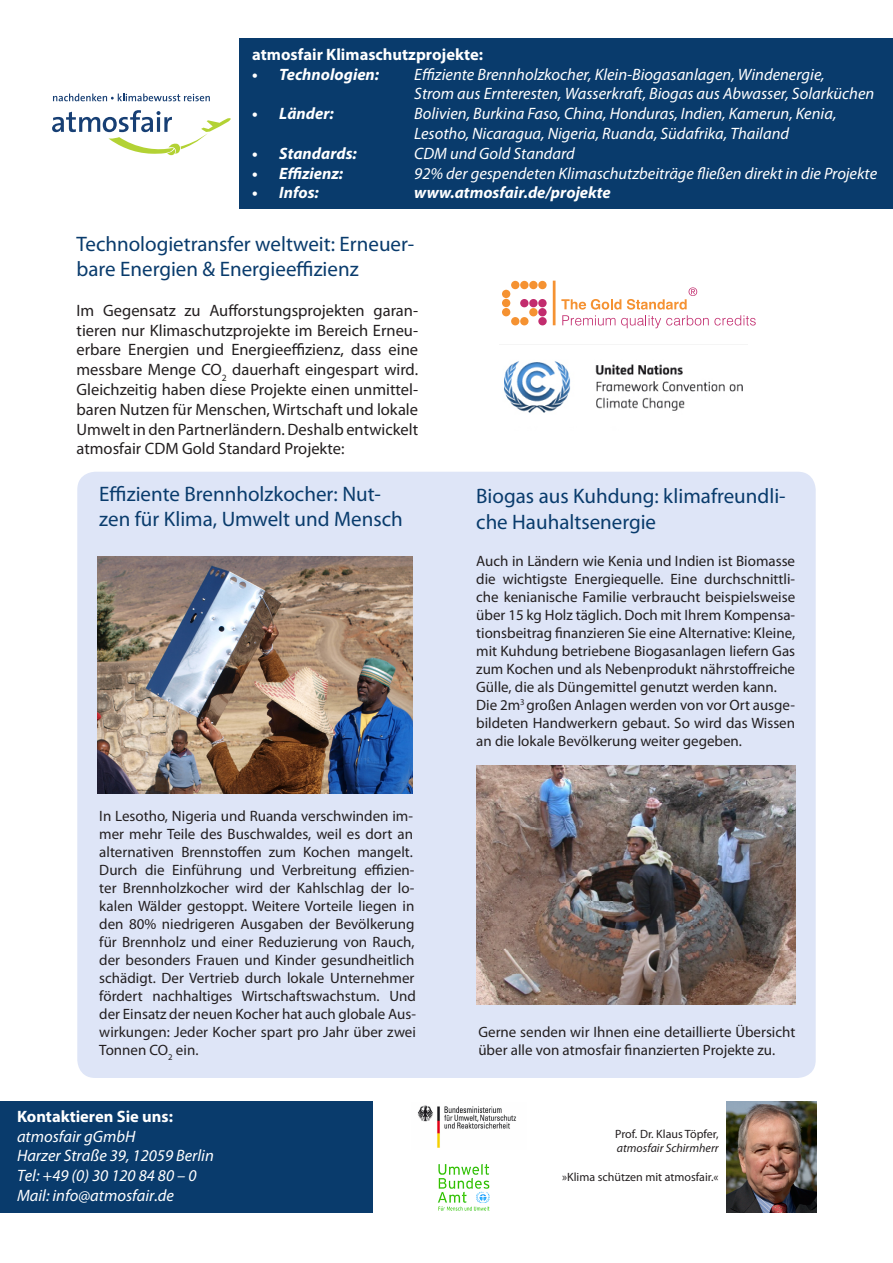
<style>
.page{position:relative;width:893px;height:1263px;background:#fff}
.page>*{position:absolute;margin:0;border:0;box-sizing:border-box;transform-origin:0 0}
.t1{font:21px/25.2px "Myriad Pro";color:#093b6c}
.t2{font:italic 16.5px/19.6px "Myriad Pro";color:#fff}
.t3{font:16.5px/19.8px "Myriad Pro";color:#231f20;text-align:justify}
.t4{font:italic 700 16.5px "Myriad Pro";color:#fff}
.t5{font:700 16.5px "Myriad Pro";color:#fff}
.t6{font:15px/18px "Myriad Pro";color:#231f20}
.Bildbeschreibung_rec{font:12px "Myriad Pro";color:#231f20}
.Bildbeschreibung_rec-2{font:italic 12px "Myriad Pro";color:#231f20}
.s1{font-weight:700;font-style:normal}
</style>
<div class="page">
<div style="left:240px;top:39px;width:653px;height:170px;background:#093b6c"></div>
<div style="left:0;top:1101px;width:372px;height:112px;background:#093b6c"></div>
<div style="left:77px;top:472px;width:739px;height:606px;background:#dee5f7;border-radius:18px"></div>
<img style="left:476px;top:765px;width:319px;height:240px">
<hr style="left:553px;top:281px;width:2px;height:44px;background:#f59232">
<div style="left:511px;top:281px;width:8px;height:8px;background:#f59232;border-radius:50%"></div>
<div style="left:520px;top:281px;width:8px;height:8px;background:#f59232;border-radius:50%"></div>
<div style="left:511px;top:317px;width:8px;height:8px;background:#f59232;border-radius:50%"></div>
<div style="left:520px;top:317px;width:8px;height:8px;background:#f59232;border-radius:50%"></div>
<div style="left:529px;top:281px;width:9px;height:8px;background:#f59232;border-radius:50%"></div>
<div style="left:529px;top:308px;width:9px;height:8px;background:#f59232;border-radius:50%"></div>
<div style="left:502px;top:308px;width:8px;height:8px;background:#f59232;border-radius:50%"></div>
<div style="left:502px;top:299px;width:8px;height:8px;background:#f59232;border-radius:50%"></div>
<div style="left:502px;top:290px;width:8px;height:8px;background:#f59232;border-radius:50%"></div>
<div style="left:538px;top:281px;width:9px;height:8px;background:#f59232;border-radius:50%"></div>
<div style="left:538px;top:317px;width:9px;height:8px;background:#c22c6e;border-radius:50%"></div>
<div style="left:520px;top:299px;width:8px;height:8px;background:#c22c6e;border-radius:50%"></div>
<div style="left:529px;top:299px;width:9px;height:8px;background:#c22c6e;border-radius:50%"></div>
<div style="left:538px;top:299px;width:9px;height:8px;background:#c22c6e;border-radius:50%"></div>
<div style="left:538px;top:308px;width:9px;height:8px;background:#c22c6e;border-radius:50%"></div>
<svg style="left:561px;top:287px;width:195px;height:41px"></svg>
<img style="left:438px;top:1164px;width:52px;height:47px">
<img style="left:417px;top:1105px;width:100px;height:43px">
<svg style="left:53px;top:94px;width:157px;height:7px"></svg>
<svg style="left:52px;top:110px;width:179px;height:45px"></svg>
<img style="left:98px;top:557px;width:314px;height:236px">
<img style="left:504px;top:361px;width:239px;height:52px">
<img style="left:727px;top:1102px;width:90px;height:111px">
<p class="t5" style="left:252px;top:43px;width:232px">atmosfair Klimaschutzprojekte:</p>
<p class="t4" style="left:252px;top:63px;width:128px">• Technologien:</p>
<p class="t2" style="left:414px;top:64px;width:461px">Effiziente Brennholzkocher, Klein-Biogasanlagen, Windenergie,<br>Strom aus Ernteresten, Wasserkraft, Biogas aus Abwasser, Solarküchen</p>
<p class="t4" style="left:252px;top:103px;width:83px">• Länder:</p>
<p class="t2" style="left:414px;top:103px;width:424px">Bolivien, Burkina Faso, China, Honduras, Indien, Kamerun, Kenia,<br>Lesotho, Nicaragua, Nigeria, Ruanda, Südafrika, Thailand</p>
<p class="t4" style="left:252px;top:142px;width:106px">• Standards:</p>
<p class="t2" style="left:414px;top:143px;width:162px">CDM und Gold Standard</p>
<p class="t4" style="left:252px;top:162px;width:92px">• Effizienz:</p>
<p class="t2" style="left:414px;top:163px;width:464px">92% der gespendeten Klimaschutzbeiträge fließen direkt in die Projekte</p>
<p class="t4" style="left:252px;top:182px;width:68px">• Infos:</p>
<p class="t4" style="left:414px;top:182px;width:198px">www.atmosfair.de/projekte</p>
<p class="t1" style="left:77px;top:231px;width:339px">Technologietransfer weltweit: Erneuer&shy;bare Energien &amp; Energieeffizienz</p>
<p class="t3" style="left:77px;top:300px;width:343px">Im Gegensatz zu Aufforstungsprojekten garan&shy;tieren nur Klimaschutzprojekte im Bereich Erneu&shy;erbare Energien und Energieeffizienz, dass eine messbare Menge CO<sub>2</sub> dauerhaft eingespart wird.<br>Gleichzeitig haben diese Projekte einen unmittel&shy;baren Nutzen für Menschen, Wirtschaft und lokale Umwelt in den Partnerländern. Deshalb entwickelt atmosfair CDM Gold Standard Projekte:</p>
<p class="t1" style="left:99px;top:481px;width:305px">Effiziente Brennholzkocher: Nut&shy;zen für Klima, Umwelt und Mensch</p>
<p class="t6" style="left:99px;top:807px;width:318px">In Lesotho, Nigeria und Ruanda verschwinden im&shy;mer mehr Teile des Buschwaldes, weil es dort an alternativen Brennstoffen zum Kochen mangelt.<br>Durch die Einführung und Verbreitung effizien&shy;ter Brennholzkocher wird der Kahlschlag der lo&shy;kalen Wälder gestoppt. Weitere Vorteile liegen in den 80% niedrigeren Ausgaben der Bevölkerung für Brennholz und einer Reduzierung von Rauch, der besonders Frauen und Kinder gesundheitlich schädigt. Der Vertrieb durch lokale Unternehmer fördert nachhaltiges Wirtschaftswachstum. Und der Einsatz der neuen Kocher hat auch globale Aus&shy;wirkungen: Jeder Kocher spart pro Jahr über zwei Tonnen CO<sub>2</sub> ein.</p>
<p class="t2" style="left:17px;top:1107px;width:198px"><span class="s1">Kontaktieren Sie uns: </span>atmosfair gGmbH<br>Harzer Straße 39, 12059 Berlin<br>Tel: +49 (0) 30 120 84 80 – 0<br>Mail: info@atmosfair.de</p>
<p class="t1" style="left:476px;top:483px;width:311px">Biogas aus Kuhdung: klimafreundli&shy;che Hauhaltsenergie</p>
<p class="t6" style="left:476px;top:552px;width:320px;text-align:justify">Auch in Ländern wie Kenia und Indien ist Biomasse die wichtigste Energiequelle. Eine durchschnittli&shy;che kenianische Familie verbraucht beispielsweise über 15 kg Holz täglich. Doch mit Ihrem Kompensa&shy;tionsbeitrag finanzieren Sie eine Alternative: Kleine, mit Kuhdung betriebene Biogasanlagen liefern Gas zum Kochen und als Nebenprodukt nährstoffreiche Gülle, die als Düngemittel genutzt werden kann.</p>
<p class="t6" style="left:476px;top:696px;width:320px;text-align:justify">Die 2m<sup>3</sup> großen Anlagen werden von vor Ort ausge&shy;bildeten Handwerkern gebaut. So wird das Wissen an die lokale Bevölkerung weiter gegeben.</p>
<p class="t6" style="left:478px;top:1023px;width:318px">Gerne senden wir Ihnen eine detaillierte Übersicht über alle von atmosfair finanzierten Projekte zu.</p>
<p class="Bildbeschreibung_rec" style="left:615px;top:1126px;width:105px">Prof. Dr. Klaus Töpfer,</p>
<p class="Bildbeschreibung_rec-2" style="left:617px;top:1141px;width:103px">atmosfair Schirmherr</p>
<p class="Bildbeschreibung_rec" style="left:562px;top:1169px;width:158px">»Klima schützen mit atmosfair.«</p>
</div>
